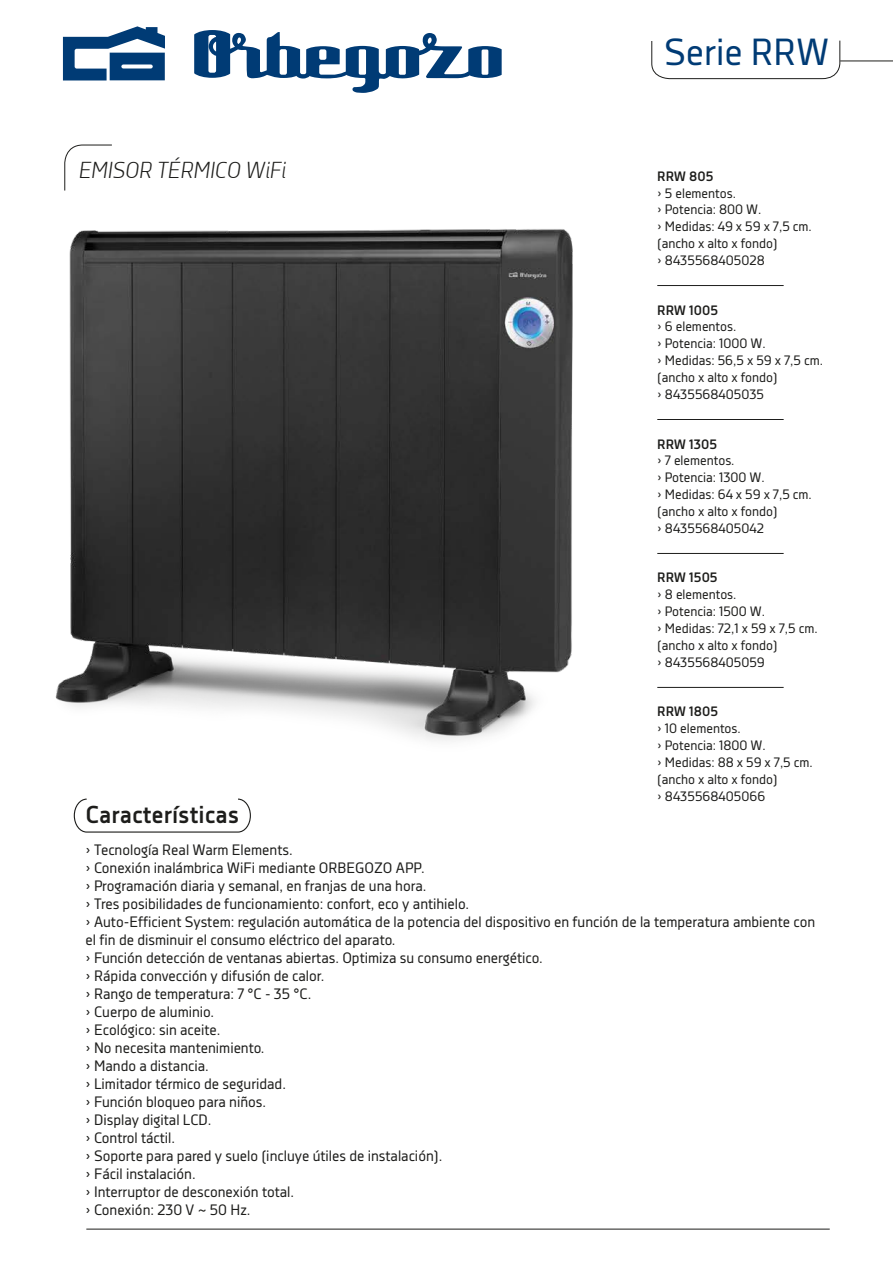
<style>
.page{position:relative;width:893px;height:1263px;background:#fff}
.page>*{position:absolute;margin:0;border:0;box-sizing:border-box;transform-origin:0 0}
.t1{font:37.5px "Decima Nova";color:#003b75}
.t2{font:700 24.3px "Decima Nova";color:#1d1d1b}
.t3{font:italic 300 22.5px "Decima Nova";color:#1d1d1b}
.t4{font:15px/18px "Decima Nova";color:#1d1d1b}
.t5{font:13.5px/17px "Decima Nova";color:#1d1d1b}
.t6{font:700 13.5px "Decima Nova";color:#1d1d1b}
</style>
<div class="page">
<hr style="left:86px;top:1229px;width:744px;height:1px;background:#1d1d1b">
<hr style="left:840px;top:61px;width:53px;height:1px;background:#1d1d1b">
<svg style="left:651px;top:40px;width:189px;height:39px"></svg>
<svg style="left:63px;top:26px;width:439px;height:53px"></svg>
<svg style="left:74px;top:798px;width:177px;height:35px"></svg>
<img style="left:55px;top:79px;width:770px;height:662px">
<hr style="left:657px;top:285px;width:127px;height:1px;background:#1d1d1b">
<hr style="left:657px;top:419px;width:127px;height:1px;background:#1d1d1b">
<hr style="left:657px;top:553px;width:127px;height:1px;background:#1d1d1b">
<hr style="left:657px;top:687px;width:127px;height:1px;background:#1d1d1b">
<h3 class="t3" style="left:79px;top:157px;width:209px">EMISOR TÉRMICO WiFi</h3>
<h2 class="t2" style="left:86px;top:801px;width:155px">Características</h2>
<h1 class="t1" style="left:664px;top:31px;width:167px">Serie RRW</h1>
<p class="t6" style="left:657px;top:168px;width:58px">RRW 805</p>
<p class="t5" style="left:657px;top:184px;width:156px">› 5 elementos.<br>› Potencia: 800 W.<br>› Medidas: 49 x 59 x 7,5 cm. (ancho x alto x fondo)<br>› 8435568405028</p>
<p class="t6" style="left:657px;top:302px;width:62px">RRW 1005</p>
<p class="t5" style="left:657px;top:318px;width:167px">› 6 elementos.<br>› Potencia: 1000 W.<br>› Medidas: 56,5 x 59 x 7,5 cm. (ancho x alto x fondo)<br>› 8435568405035</p>
<p class="t6" style="left:657px;top:436px;width:61px">RRW 1305</p>
<p class="t5" style="left:657px;top:452px;width:156px">› 7 elementos.<br>› Potencia: 1300 W.<br>› Medidas: 64 x 59 x 7,5 cm. (ancho x alto x fondo)<br>› 8435568405042</p>
<p class="t6" style="left:657px;top:570px;width:62px">RRW 1505</p>
<p class="t5" style="left:657px;top:586px;width:162px">› 8 elementos.<br>› Potencia: 1500 W.<br>› Medidas: 72,1 x 59 x 7,5 cm. (ancho x alto x fondo)<br>› 8435568405059</p>
<p class="t6" style="left:657px;top:704px;width:62px">RRW 1805</p>
<p class="t5" style="left:657px;top:720px;width:157px">› 10 elementos.<br>› Potencia: 1800 W.<br>› Medidas: 88 x 59 x 7,5 cm. (ancho x alto x fondo)<br>› 8435568405066</p>
<p class="t4" style="left:86px;top:841px;width:731px">› Tecnología Real Warm Elements.<br>› Conexión inalámbrica WiFi mediante ORBEGOZO APP.<br>› Programación diaria y semanal, en franjas de una hora.<br>› Tres posibilidades de funcionamiento: confort, eco y antihielo.<br>› Auto-Efficient System: regulación automática de la potencia del dispositivo en función de la temperatura ambiente con el fin de disminuir el consumo eléctrico del aparato.<br>› Función detección de ventanas abiertas. Optimiza su consumo energético.<br>› Rápida convección y difusión de calor.<br>› Rango de temperatura: 7 °C - 35 °C.<br>› Cuerpo de aluminio.<br>› Ecológico: sin aceite.<br>› No necesita mantenimiento.<br>› Mando a distancia.<br>› Limitador térmico de seguridad.<br>› Función bloqueo para niños.<br>› Display digital LCD.<br>› Control táctil.<br>› Soporte para pared y suelo (incluye útiles de instalación).<br>› Fácil instalación.<br>› Interruptor de desconexión total.<br>› Conexión: 230 V ~ 50 Hz.</p>
</div>
